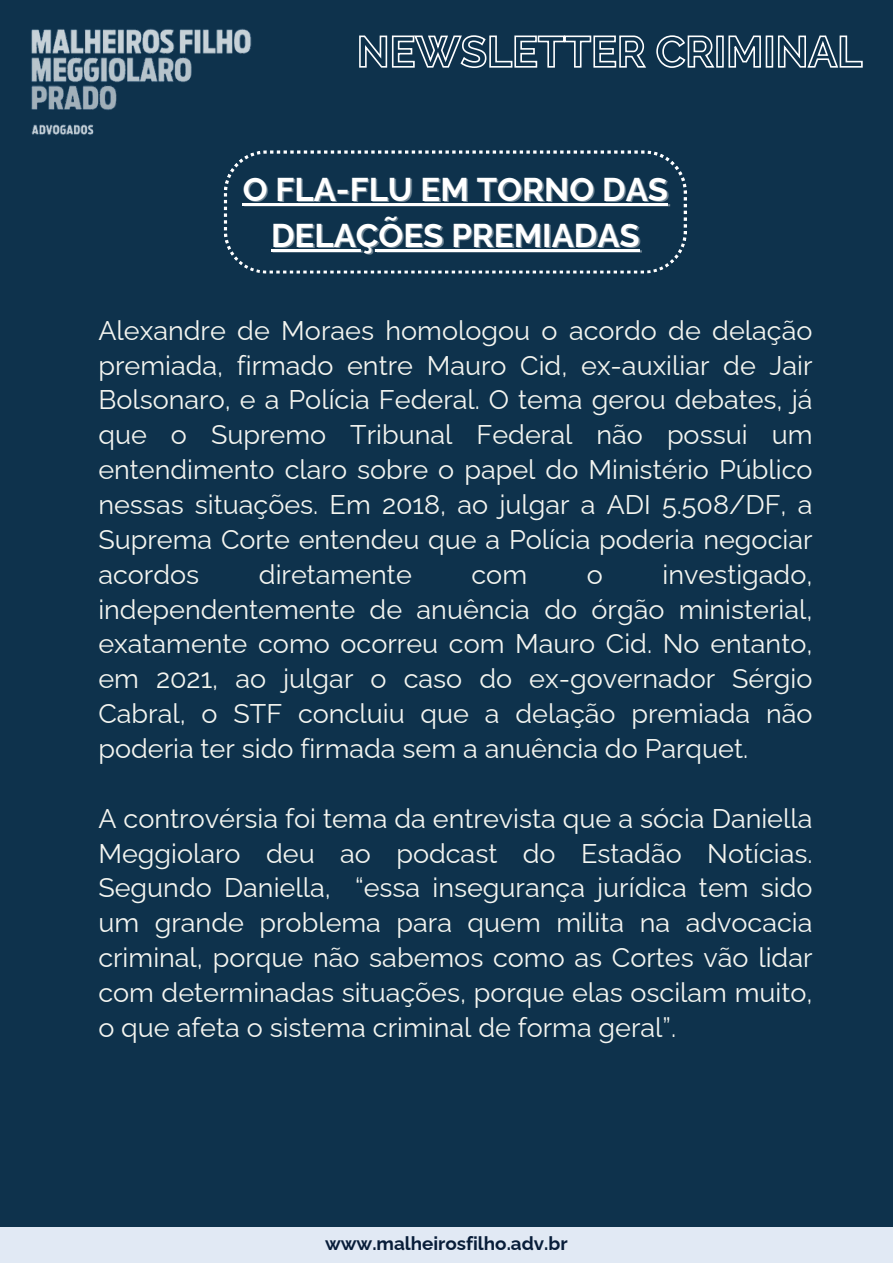
<style>
.page{position:relative;width:893px;height:1264px;background:#fff}
.page>*{position:absolute;margin:0;border:0;box-sizing:border-box;transform-origin:0 0}
.t1{font:700 33px/46px "Raleway";color:#fff;text-align:center}
.t2{font:27px/34.8px "Raleway";color:#f4f5f0;text-align:justify}
.t3{font:700 18.75px "Raleway";color:#081d39}
</style>
<div class="page">
<div style="left:0;top:0;width:892px;height:1262px;background:#0e324c"></div>
<hr style="left:243px;top:203px;width:425px;height:2px;background:#fff">
<hr style="left:271px;top:249px;width:368px;height:2px;background:#fff">
<svg style="left:358px;top:34px;width:505px;height:35px;background:#476276"></svg>
<p class="t1" style="left:243px;top:166px;width:427px">O FLA-FLU EM TORNO DAS<br>DELAÇÕES PREMIADAS</p>
<p class="t2" style="left:98px;top:313px;width:715px">Alexandre de Moraes homologou o acordo de delação premiada, firmado entre Mauro Cid, ex-auxiliar de Jair Bolsonaro, e a Polícia Federal. O tema gerou debates, já que o Supremo Tribunal Federal não possui um entendimento claro sobre o papel do Ministério Público nessas situações. Em 2018, ao julgar a ADI 5.508/DF, a Suprema Corte entendeu que a Polícia poderia negociar acordos</p>
<p class="t2" style="left:98px;top:556px;width:715px;text-indent:564px">investigado, independentemente de anuência do órgão ministerial, exatamente como ocorreu com Mauro Cid. No entanto, em 2021, ao julgar o caso do ex-governador Sérgio Cabral, o STF concluiu que a delação premiada não poderia ter sido firmada sem a anuência do Parquet.</p>
<p class="t2" style="left:259px;top:556px;width:154px">diretamente</p>
<p class="t2" style="left:471px;top:556px;width:57px">com</p>
<p class="t2" style="left:586px;top:556px;width:18px">o</p>
<p class="t2" style="left:98px;top:800px;width:715px">A controvérsia foi tema da entrevista que a sócia Daniella Meggiolaro deu ao podcast do Estadão Notícias.<br>Segundo Daniella, “essa insegurança jurídica tem sido um grande problema para quem milita na advocacia criminal, porque não sabemos como as Cortes vão lidar com determinadas situações, porque elas oscilam muito, o que afeta o sistema criminal de forma geral”.</p>
<p class="t3" style="left:325px;top:1232px;width:244px">www.malheirosfilho.adv.br</p>
</div>
